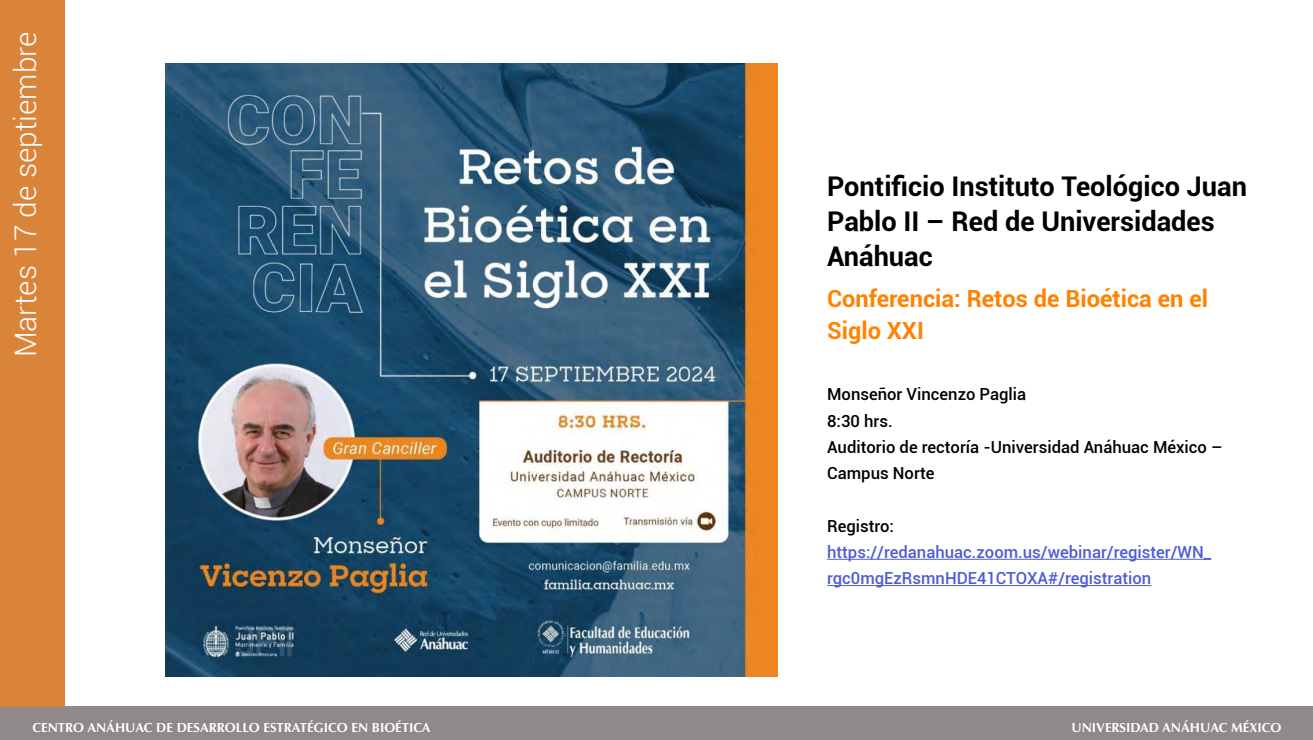
<style>
.page{position:relative;width:1313px;height:740px;background:#fff}
.page>*{position:absolute;margin:0;border:0;box-sizing:border-box;transform-origin:0 0}
.t1{font:300 29.75px "Roboto";color:#fff}
.t2{font:700 27.12px/35px "Roboto";color:#000}
.t3{font:700 23.62px/32.4px "Roboto";color:#ff8300}
.t4{font:500 16.62px/26.2px "Roboto";color:#000}
.t5{font:500 16.62px/26.2px "Roboto";color:#4f5cd6}
.t6{font:700 13.12px "Optima";color:#fff}
</style>
<div class="page">
<div style="left:0;top:706px;width:1312px;height:33px;background:#8f898b"></div>
<div style="left:0;top:0;width:65px;height:706px;background:#d98439"></div>
<img style="left:165px;top:64px;width:612px;height:612px">
<hr style="left:827px;top:558px;width:384px;height:1px;background:#4f5cd6">
<hr style="left:827px;top:585px;width:324px;height:1px;background:#4f5cd6">
<h1 class="t1" style="left:5px;top:357px;width:327px;rotate:-90deg">Martes 17 de septiembre</h1>
<h2 class="t2" style="left:827px;top:167px;width:421px">Pontificio Instituto Teológico Juan<br>Pablo II – Red de Universidades<br>Anáhuac</h2>
<h3 class="t3" style="left:827px;top:281px;width:382px">Conferencia: Retos de Bioética en el<br>Siglo XXI</h3>
<p class="t4" style="left:827px;top:380px;width:397px">Monseñor Vincenzo Paglia<br>8:30 hrs.<br>Auditorio de rectoría -Universidad Anáhuac México –<br>Campus Norte</p>
<p class="t4" style="left:827px;top:512px;width:68px">Registro:</p>
<p class="t5" style="left:827px;top:538px;width:385px">https://redanahuac.zoom.us/webinar/register/WN_ rgc0mgEzRsmnHDE41CTOXA#/registration</p>
<p class="t6" style="left:32px;top:719px;width:399px">CENTRO ANÁHUAC DE DESARROLLO ESTRATÉGICO EN BIOÉTICA</p>
<p class="t6" style="left:1071px;top:719px;width:211px">UNIVERSIDAD ANÁHUAC MÉXICO</p>
</div>
